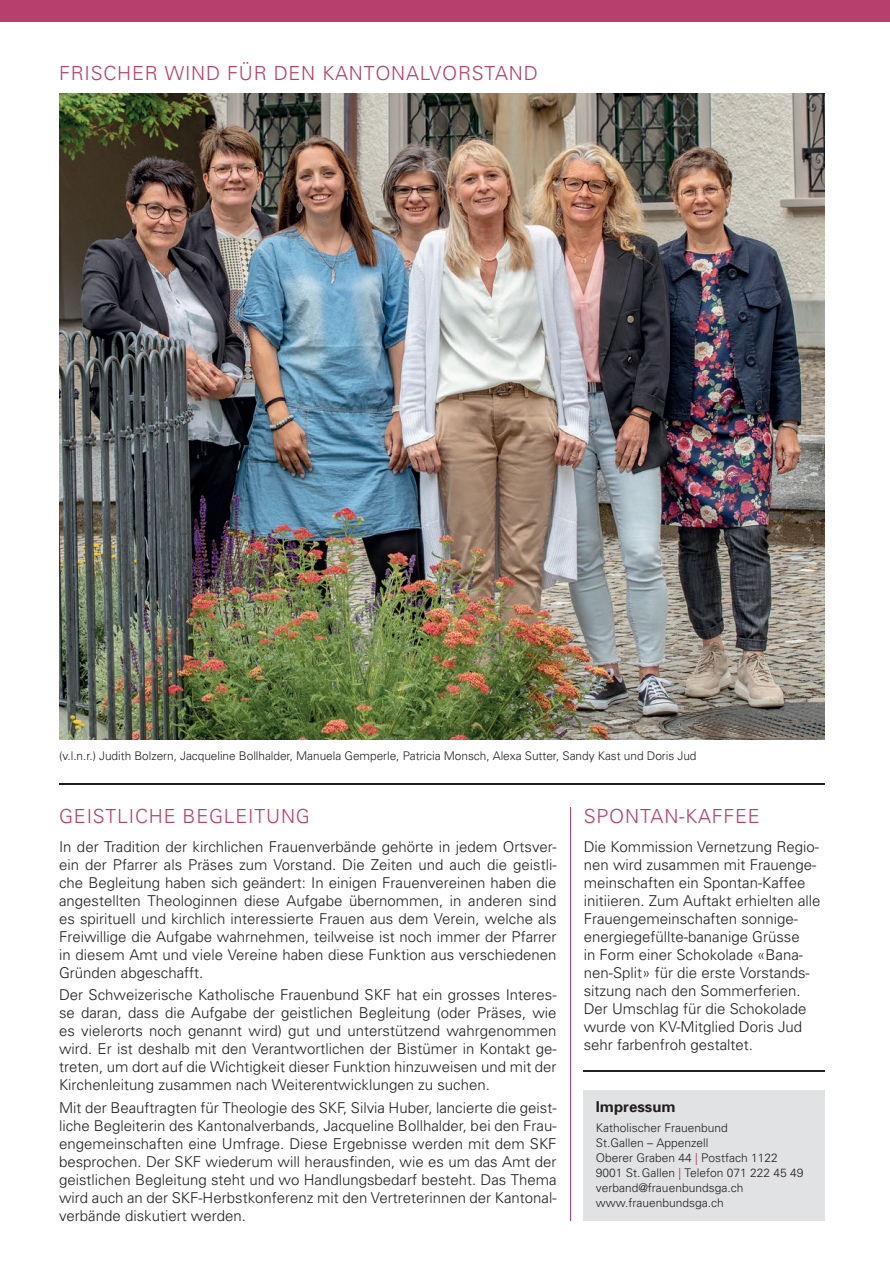
<style>
.page{position:relative;width:890px;height:1263px;background:#fff}
.page>*{position:absolute;margin:0;border:0;box-sizing:border-box;transform-origin:0 0}
.t1{font:300 19.5px "Univers";letter-spacing:.04em;color:#b63f6d}
.t2{font:300 15px/18px "Univers";color:#231f20;text-align:justify}
.t3{font:700 15px "Univers";color:#231f20}
.t4{font:300 12px/15px "Univers";color:#231f20}
.s1{font-family:"Frutiger";color:#b63f6d}
</style>
<div class="page">
<img style="left:59px;top:94px;width:765px;height:646px">
<hr style="left:59px;top:783px;width:765px;height:1px;background:#231f20">
<hr style="left:570px;top:807px;width:1px;height:413px;background:#b63f6d">
<div style="left:583px;top:1089px;width:241px;height:131px;background:#e1e2e4"></div>
<hr style="left:583px;top:1070px;width:241px;height:1px;background:#231f20">
<div style="left:0;top:0;width:890px;height:21px;background:#b63f6d"></div>
<h1 class="t1" style="left:59px;top:61px;width:480px">FRISCHER WIND FÜR DEN KANTONALVORSTAND</h1>
<p class="t4" style="left:59px;top:748px;width:639px">(v.l.n.r.) Judith Bolzern, Jacqueline Bollhalder, Manuela Gemperle, Patricia Monsch, Alexa Sutter, Sandy Kast und Doris Jud</p>
<h1 class="t1" style="left:59px;top:804px;width:252px">GEISTLICHE BEGLEITUNG</h1>
<h1 class="t1" style="left:583px;top:804px;width:177px">SPONTAN-KAFFEE</h1>
<p class="t2" style="left:583px;top:837px;width:238px;text-align:left">Die Kommission Vernetzung Regio&shy;nen wird zusammen mit Frauenge&shy;meinschaften ein Spontan-Kaffee initiieren. Zum Auftakt erhielten alle Frauengemeinschaften sonnige&shy;energiegefüllte-bananige Grüsse<br>in Form einer Schokolade «Bana&shy;nen-Split» für die erste Vorstands&shy;sitzung nach den Sommerferien.<br>Der Umschlag für die Schokolade wurde von KV-Mitglied Doris Jud sehr farbenfroh gestaltet.</p>
<p class="t2" style="left:59px;top:837px;width:499px">In der Tradition der kirchlichen Frauenverbände gehörte in jedem Ortsver&shy;ein der Pfarrer als Präses zum Vorstand. Die Zeiten und auch die geistli&shy;che Begleitung haben sich geändert: In einigen Frauenvereinen haben die angestellten Theologinnen diese Aufgabe übernommen, in anderen sind es spirituell und kirchlich interessierte Frauen aus dem Verein, welche als Freiwillige die Aufgabe wahrnehmen, teilweise ist noch immer der Pfarrer in diesem Amt und viele Vereine haben diese Funktion aus verschiedenen Gründen abgeschafft.</p>
<p class="t2" style="left:59px;top:985px;width:499px">Der Schweizerische Katholische Frauenbund SKF hat ein grosses Interes&shy;se daran, dass die Aufgabe der geistlichen Begleitung (oder Präses, wie es vielerorts noch genannt wird) gut und unterstützend wahrgenommen wird. Er ist deshalb mit den Verantwortlichen der Bistümer in Kontakt ge&shy;treten, um dort auf die Wichtigkeit dieser Funktion hinzuweisen und mit der Kirchen leitung zusammen nach Weiterentwicklungen zu suchen.</p>
<p class="t2" style="left:59px;top:1098px;width:499px">Mit der Beauftragten für Theologie des SKF, Silvia Huber, lancierte die geist&shy;liche Begleiterin des Kantonalverbands, Jacqueline Bollhalder, bei den Frau&shy;engemeinschaften eine Umfrage. Diese Ergebnisse werden mit dem SKF besprochen. Der SKF wiederum will herausfinden, wie es um das Amt der geistlichen Begleitung steht und wo Handlungsbedarf besteht. Das Thema wird auch an der SKF-Herbstkonferenz mit den Vertreterinnen der Kantonal&shy;verbände diskutiert werden.</p>
<p class="t3" style="left:595px;top:1097px;width:81px">Impressum</p>
<p class="t4" style="left:595px;top:1120px;width:209px">Katholischer Frauenbund<br>St.Gallen – Appenzell<br>Oberer Graben 44 <span class="s1">|</span> Postfach 1122<br>9001 St. Gallen <span class="s1">|</span> Telefon 071 222 45 49 verband@frauenbundsga.ch www.frauenbundsga.ch</p>
</div>
